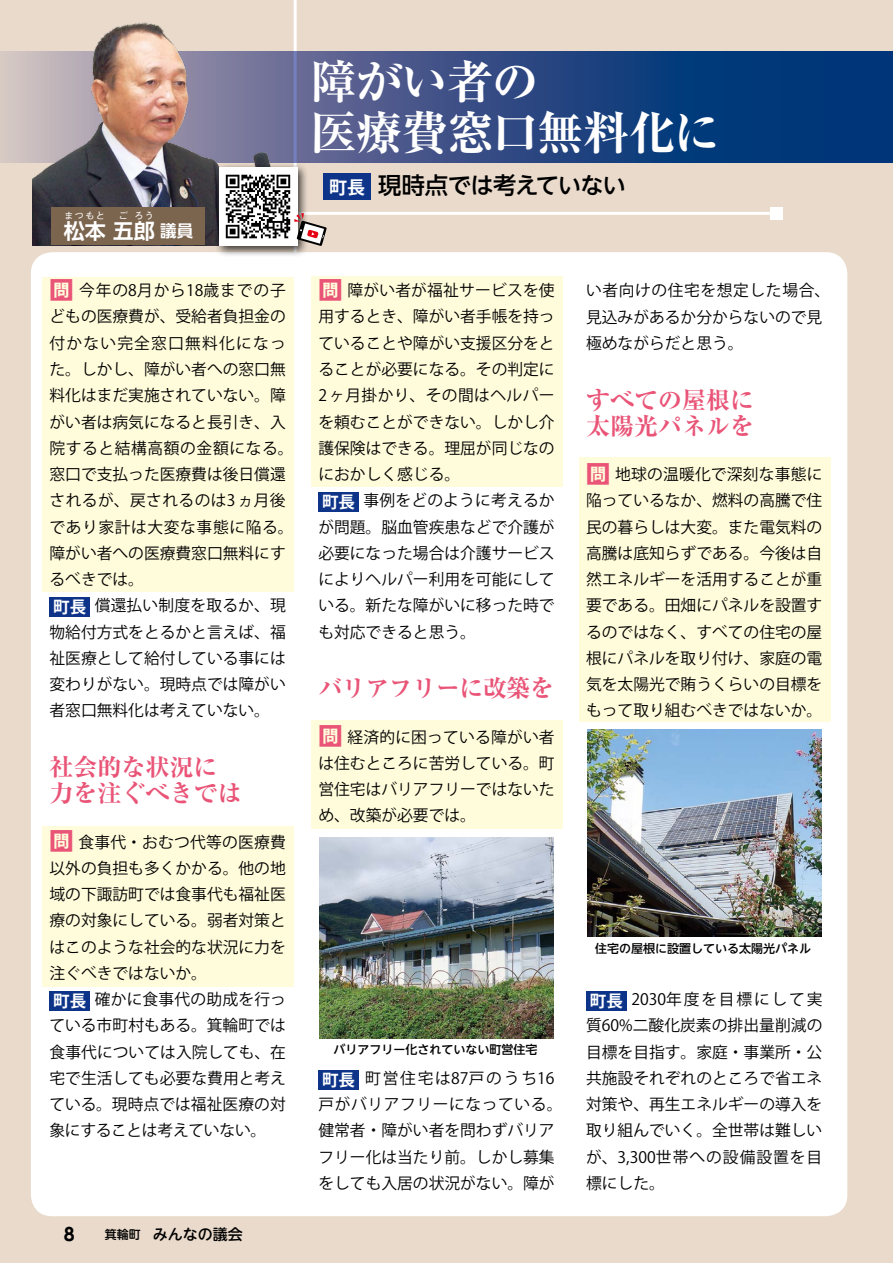
<style>
.page{position:relative;width:893px;height:1263px;background:#e9dacb}
.page>*{position:absolute;margin:0;border:0;box-sizing:border-box;transform-origin:0 0}
.t1{font:700 expanded 46.5px/51px "Ryumin Pro";letter-spacing:-.02em;color:#fff}
.t2{font:700 expanded 24px/26.2px "Ryumin Pro";color:#e95477}
.t3{font:700 expanded 24px "Ryumin Pro";letter-spacing:-.02em;color:#e95477}
.t4{font:500 23.25px "UD Shin Go NT Pro";letter-spacing:-.025em;color:#000}
.t5{font:700 21px "UD Shin Go NT Pro De";color:#fff}
.t6{font:700 18px "Koz Go Pr 6 N";color:#fff}
.t7{font:700 16.5px "UD Shin Go NT Pro De";color:#fff}
.t8{font:15.75px/26.2px "Koz Go Pr 6 N";color:#000}
.t9{font:500 15px "UD Shin M Go Pro";color:#000}
.t10{font:500 12px "UD Shin Go NT Pro";color:#000}
.t11{font:700 9px "UD Shin Go NT Pro De";letter-spacing:.165em;color:#fff}
.s1{font-weight:700;font-size:24px;color:#e95477}
.s2{font-weight:700;font-size:16.5px;color:#fff}
.s3{font-family:"Century Gothic";font-weight:700;font-size:19.5px}
.s4{font-size:12px}
</style>
<div class="page">
<hr style="left:294px;top:0;width:3px;height:321px;background:#fff">
<svg style="left:0;top:51px;width:893px;height:111px"></svg>
<img style="left:32px;top:22px;width:255px;height:224px">
<div style="left:31px;top:252px;width:816px;height:964px;background:#fff;border-radius:21px"></div>
<div style="left:51px;top:207px;width:154px;height:38px;background:#7c654f"></div>
<div style="left:323px;top:174px;width:48px;height:26px;background:#0d3488"></div>
<hr style="left:281px;top:212px;width:495px;height:3px;background:#fff">
<div style="left:770px;top:207px;width:12px;height:12px;background:#fff"></div>
<div style="left:43px;top:277px;width:251px;height:315px;background:#fffcdb"></div>
<div style="left:43px;top:826px;width:251px;height:161px;background:#fffcdb"></div>
<div style="left:311px;top:277px;width:251px;height:210px;background:#fffcdb"></div>
<div style="left:311px;top:721px;width:251px;height:108px;background:#fffcdb"></div>
<div style="left:579px;top:457px;width:251px;height:264px;background:#fffcdb"></div>
<div style="left:214px;top:162px;width:95px;height:95px;background:#000;opacity:.75"></div>
<img style="left:219px;top:167px;width:78px;height:79px">
<svg style="left:294px;top:213px;width:33px;height:33px"></svg>
<div style="left:50px;top:597px;width:40px;height:20px;background:#0d3488"></div>
<div style="left:50px;top:991px;width:40px;height:20px;background:#0d3488"></div>
<div style="left:318px;top:492px;width:41px;height:20px;background:#0d3488"></div>
<div style="left:318px;top:1070px;width:41px;height:19px;background:#0d3488"></div>
<div style="left:586px;top:991px;width:41px;height:20px;background:#0d3488"></div>
<img style="left:319px;top:837px;width:235px;height:201px">
<img style="left:587px;top:730px;width:234px;height:207px">
<p class="t11" style="left:64px;top:209px;width:42px">まつもと</p>
<p class="t11" style="left:119px;top:209px;width:10px">ご</p>
<p class="t11" style="left:134px;top:209px;width:21px">ろう</p>
<h3 class="t5" style="left:64px;top:214px;width:92px">松本五郎</h3>
<p class="t7" style="left:160px;top:218px;width:35px">議員</p>
<p class="t8" style="left:49px;top:278px;width:246px"><span class="s1">問</span>今年の8月から18歳までの子どもの医療費が、受給者負担金の付かない完全窓口無料化になった。しかし、障がい者への窓口無料化はまだ実施されていない。障がい者は病気になると長引き、入院すると結構高額の金額になる。窓口で支払った医療費は後日償還されるが、戻されるのは3ヵ月後であり家計は大変な事態に陥る。障がい者への医療費窓口無料にするべきでは。<br><span class="s2">町長</span>償還払い制度を取るか、現物給付方式をとるかと言えば、福祉医療として給付している事には変わりがない。現時点では障がい者窓口無料化は考えていない。</p>
<h2 class="t2" style="left:50px;top:752px;width:193px">社会的な状況に力を注ぐべきでは</h2>
<p class="t8" style="left:49px;top:829px;width:238px"><span class="s1">問</span>食事代・おむつ代等の医療費以外の負担も多くかかる。他の地域の下諏訪町では食事代も福祉医療の対象にしている。弱者対策とはこのような社会的な状況に力を注ぐべきではないか。<br><span class="s2">町長</span>確かに食事代の助成を行っている市町村もある。箕輪町では食事代については入院しても、在宅で生活しても必要な費用と考えている。現時点では福祉医療の対象にすることは考えていない。</p>
<p class="t9" style="left:64px;top:1222px;width:180px"><span class="s3">8</span>　　<span class="s4">箕輪町　</span>みんなの議会</p>
<h1 class="t1" style="left:310px;top:53px;width:412px">障がい者の<br>医療費窓口無料化に</h1>
<h3 class="t4" style="left:378px;top:167px;width:249px">現時点では考えていない</h3>
<p class="t6" style="left:329px;top:177px;width:37px">町長</p>
<p class="t8" style="left:318px;top:278px;width:238px"><span class="s1">問</span>障がい者が福祉サービスを使用するとき、障がい者手帳を持っていることや障がい支援区分をとることが必要になる。その判定に<br>2ヶ月掛かり、その間はヘルパーを頼むことができない。しかし介護保険はできる。理屈が同じなのにおかしく感じる。<br><span class="s2">町長</span>事例をどのように考えるかが問題。脳血管疾患などで介護が必要になった場合は介護サービスによりヘルパー利用を可能にしている。新たな障がいに移った時でも対応できると思う。</p>
<h2 class="t3" style="left:318px;top:669px;width:237px">バリアフリーに改築を</h2>
<p class="t8" style="left:318px;top:724px;width:238px;text-align:justify"><span class="s1">問</span>経済的に困っている障がい者は住むところに苦労している。町営住宅はバリアフリーではないため、改築が必要では。</p>
<p class="t8" style="left:586px;top:278px;width:246px">い者向けの住宅を想定した場合、見込みがあるか分からないので見極めながらだと思う。</p>
<h2 class="t2" style="left:586px;top:385px;width:169px">すべての屋根に太陽光パネルを</h2>
<p class="t8" style="left:586px;top:461px;width:238px;text-align:justify"><span class="s1">問</span>地球の温暖化で深刻な事態に陥っているなか、燃料の高騰で住民の暮らしは大変。また電気料の高騰は底知らずである。今後は自然エネルギーを活用することが重要である。田畑にパネルを設置するのではなく、すべての住宅の屋根にパネルを取り付け、家庭の電気を太陽光で賄うくらいの目標をもって取り組むべきではないか。</p>
<p class="t10" style="left:333px;top:1040px;width:205px">バリアフリー化されていない町営住宅</p>
<p class="t8" style="left:318px;top:1065px;width:246px"><span class="s2">町長</span> 町営住宅は87戸のうち16戸がバリアフリーになっている。健常者・障がい者を問わずバリアフリー化は当たり前。しかし募集をしても入居の状況がない。障が</p>
<p class="t10" style="left:595px;top:938px;width:217px">住宅の屋根に設置している太陽光パネル</p>
<p class="t8" style="left:586px;top:986px;width:238px;text-align:justify"><span class="s2">町長</span> 2030年度を目標にして実質60%二酸化炭素の排出量削減の目標を目指す。家庭・事業所・公共施設それぞれのところで省エネ対策や、再生エネルギーの導入を取り組んでいく。全世帯は難しいが、3,300世帯への設備設置を目標にした。</p>
</div>
